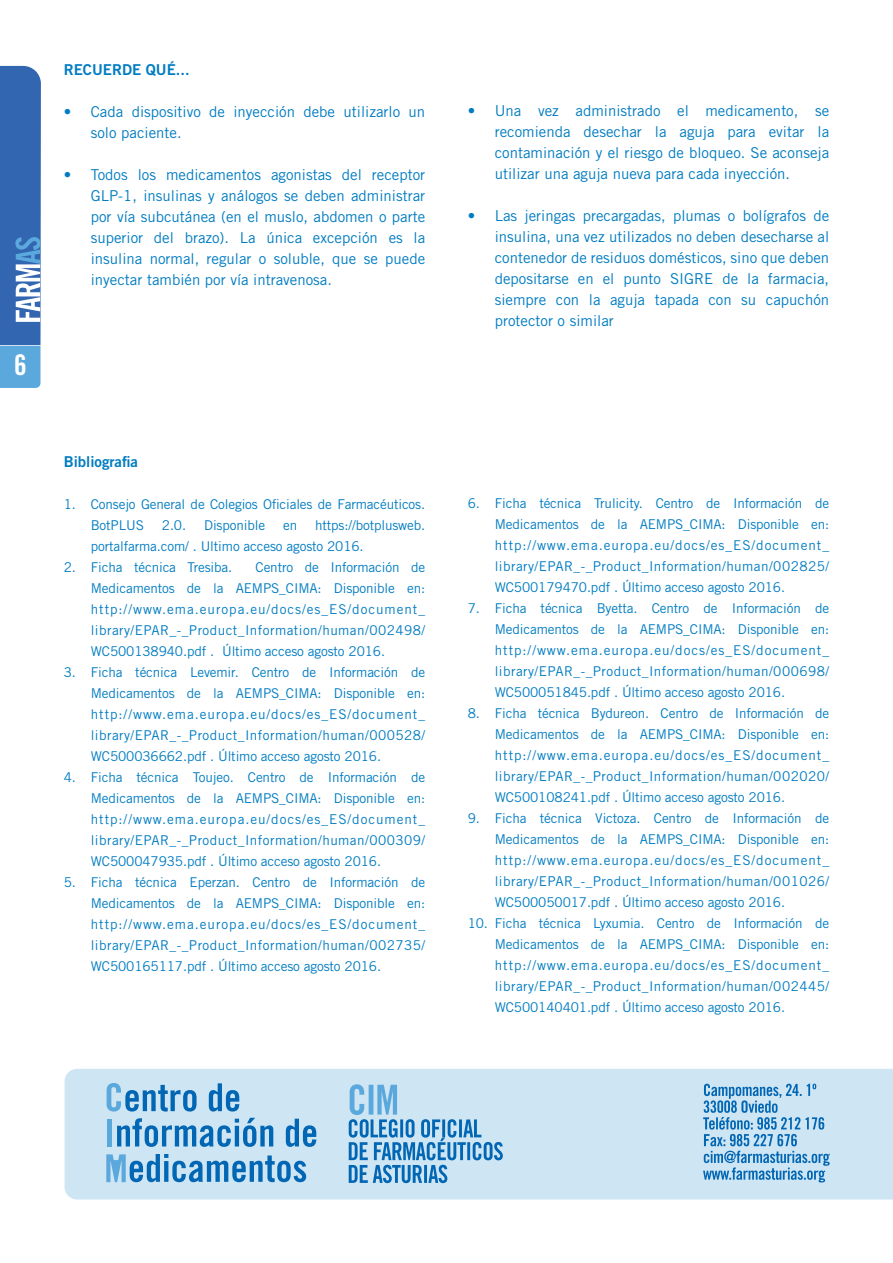
<style>
.page{position:relative;width:893px;height:1263px;background:#fff}
.page>*{position:absolute;margin:0;border:0;box-sizing:border-box;transform-origin:0 0}
.t1{font:28.5px "Trade Gothic Bold Cond Twenty";color:#fff}
.t2{font:15px/21px "Trade Gothic LT Std";color:#007cc2;text-align:justify}
.t3{font:15px "Trade Gothic LT Std Bd 2";color:#007cc2}
.t4{font:13.5px/21px "Trade Gothic LT Std";letter-spacing:-.01em;color:#007cc2;text-align:justify}
</style>
<div class="page">
<svg style="left:0;top:66px;width:41px;height:322px;background:#487cbd"></svg>
<div style="left:65px;top:1069px;width:828px;height:130px;background:#cee5f4"></div>
<svg style="left:117px;top:1118px;width:199px;height:29px;background:#7fb4da"></svg>
<svg style="left:107px;top:1083px;width:132px;height:28px;background:#82b6dc"></svg>
<div style="left:107px;top:1119px;width:5px;height:27px;background:#5ba8dc"></div>
<svg style="left:106px;top:1154px;width:200px;height:28px;background:#7ab1da"></svg>
<svg style="left:349px;top:1084px;width:154px;height:99px;background:#98c4e3"></svg>
<svg style="left:703px;top:1084px;width:127px;height:98px;background:#97c3e2"></svg>
<h1 class="t1" style="left:14px;top:348px;width:14px">6</h1>
<p class="t3" style="left:64px;top:60px;width:127px">RECUERDE QUÉ...</p>
<p class="t2" style="left:91px;top:101px;width:336px;text-indent:-27px">• Cada dispositivo de inyección debe utilizarlo un solo paciente.</p>
<p class="t2" style="left:91px;top:164px;width:336px;text-indent:-27px">• Todos los medicamentos agonistas del receptor GLP-1, insulinas y análogos se deben administrar por vía subcutánea (en el muslo, abdomen o parte superior del brazo). La única excepción es la insulina normal, regular o soluble, que se puede inyectar también por vía intravenosa.</p>
<p class="t3" style="left:64px;top:452px;width:76px">Bibliografia</p>
<p class="t4" style="left:91px;top:493px;width:336px;text-indent:-27px">1. Consejo General de Colegios Oficiales de Farmacéuticos.<br>BotPLUS</p>
<p class="t4" style="left:91px;top:514px;width:336px;text-indent:224px">https://botplusweb. portalfarma.com/ . Ultimo acceso agosto 2016.</p>
<p class="t4" style="left:64px;top:556px;width:170px">2. Ficha técnica Tresiba.</p>
<p class="t4" style="left:162px;top:514px;width:26px">2.0.</p>
<p class="t4" style="left:204px;top:514px;width:63px">Disponible</p>
<p class="t4" style="left:283px;top:514px;width:16px">en</p>
<p class="t4" style="left:91px;top:556px;width:336px;text-indent:165px">Centro de Información de Medicamentos de la AEMPS_CIMA: Disponible en: http://www.ema.europa.eu/docs/es_ES/document_ library/EPAR_-_Product_Information/human/002498/ WC500138940.pdf . Último acceso agosto 2016.</p>
<p class="t4" style="left:91px;top:661px;width:336px;text-indent:-27px">3. Ficha técnica Levemir. Centro de Información de Medicamentos de la AEMPS_CIMA: Disponible en: http://www.ema.europa.eu/docs/es_ES/document_ library/EPAR_-_Product_Information/human/000528/ WC500036662.pdf . Último acceso agosto 2016.</p>
<p class="t4" style="left:91px;top:766px;width:336px;text-indent:-27px">4. Ficha técnica Toujeo. Centro de Información de Medicamentos de la AEMPS_CIMA: Disponible en: http://www.ema.europa.eu/docs/es_ES/document_ library/EPAR_-_Product_Information/human/000309/ WC500047935.pdf . Último acceso agosto 2016.</p>
<p class="t4" style="left:91px;top:871px;width:336px;text-indent:-27px">5. Ficha técnica Eperzan. Centro de Información de Medicamentos de la AEMPS_CIMA: Disponible en: http://www.ema.europa.eu/docs/es_ES/document_ library/EPAR_-_Product_Information/human/002735/ WC500165117.pdf . Último acceso agosto 2016.</p>
<p class="t2" style="left:495px;top:100px;width:336px;text-indent:-27px">• Una vez administrado el medicamento, se recomienda desechar la aguja para evitar la contaminación y el riesgo de bloqueo. Se aconseja utilizar una aguja nueva para cada inyección.</p>
<p class="t2" style="left:495px;top:205px;width:336px;text-indent:-27px">• Las jeringas precargadas, plumas o bolígrafos de insulina, una vez utilizados no deben desecharse al contenedor de residuos domésticos, sino que deben depositarse en el punto SIGRE de la farmacia, siempre con la aguja tapada con su capuchón protector o similar</p>
<p class="t4" style="left:495px;top:493px;width:336px;text-indent:-27px">6. Ficha técnica Trulicity. Centro de Información de Medicamentos de la AEMPS_CIMA: Disponible en: http://www.ema.europa.eu/docs/es_ES/document_ library/EPAR_-_Product_Information/human/002825/ WC500179470.pdf . Último acceso agosto 2016.</p>
<p class="t4" style="left:495px;top:598px;width:336px;text-indent:-27px">7. Ficha técnica Byetta. Centro de Información de Medicamentos de la AEMPS_CIMA: Disponible en: http://www.ema.europa.eu/docs/es_ES/document_ library/EPAR_-_Product_Information/human/000698/ WC500051845.pdf . Último acceso agosto 2016.</p>
<p class="t4" style="left:495px;top:703px;width:336px;text-indent:-27px">8. Ficha técnica Bydureon. Centro de Información de Medicamentos de la AEMPS_CIMA: Disponible en: http://www.ema.europa.eu/docs/es_ES/document_ library/EPAR_-_Product_Information/human/002020/ WC500108241.pdf . Último acceso agosto 2016.</p>
<p class="t4" style="left:495px;top:808px;width:336px;text-indent:-27px">9. Ficha técnica Victoza. Centro de Información de Medicamentos de la AEMPS_CIMA: Disponible en: http://www.ema.europa.eu/docs/es_ES/document_ library/EPAR_-_Product_Information/human/001026/ WC500050017.pdf . Último acceso agosto 2016.</p>
<p class="t4" style="left:495px;top:913px;width:336px;text-indent:-27px">10. Ficha técnica Lyxumia. Centro de Información de Medicamentos de la AEMPS_CIMA: Disponible en: http://www.ema.europa.eu/docs/es_ES/document_ library/EPAR_-_Product_Information/human/002445/ WC500140401.pdf . Último acceso agosto 2016.</p>
</div>
